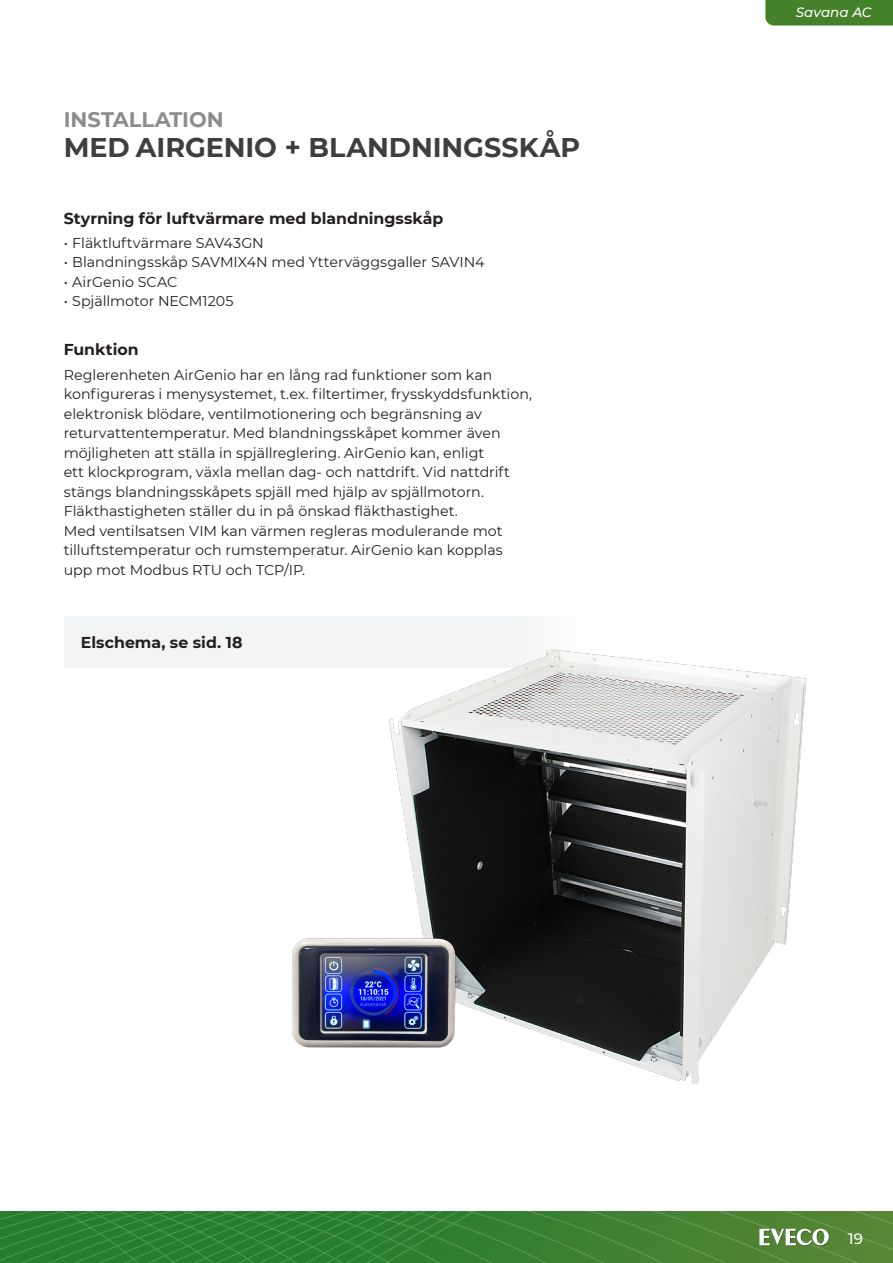
<style>
.page{position:relative;width:893px;height:1263px;background:#fff}
.page>*{position:absolute;margin:0;border:0;box-sizing:border-box;transform-origin:0 0}
.Rubrik_Data_18_pt{font:700 27px "Montserrat";color:#3e3e3f}
.Rubrik_Data_18_pt-2{font:700 21px "Montserrat";letter-spacing:-.005em;color:#8a8c8f}
.Rubrik_Data_liten{font:700 15.75px "Montserrat";color:#231f20}
.t1{font:500 15px "Montserrat";color:#fff}
.Montserrat_bröd{font:14.25px/19.5px "Montserrat";color:#231f20}
.t2{font:italic 500 13.5px "Montserrat";color:#fff}
</style>
<div class="page">
<div style="left:765px;top:0;width:128px;height:26px;background:#45802a"></div>
<svg style="left:0;top:1212px;width:893px;height:51px;background:#398133"></svg>
<svg style="left:759px;top:1229px;width:70px;height:17px"></svg>
<div style="left:64px;top:617px;width:519px;height:51px;background:#f2f3f4"></div>
<img style="left:389px;top:639px;width:418px;height:445px">
<img style="left:292px;top:934px;width:167px;height:117px">
<p class="Rubrik_Data_18_pt-2" style="left:64px;top:104px;width:161px">INSTALLATION</p>
<p class="Rubrik_Data_18_pt" style="left:64px;top:128px;width:518px">MED AIRGENIO + BLANDNINGSSKÅP</p>
<p class="Rubrik_Data_liten" style="left:64px;top:207px;width:381px">Styrning för luftvärmare med blandningsskåp</p>
<p class="Montserrat_bröd" style="left:64px;top:232px;width:202px">• Fläktluftvärmare SAV43GN</p>
<p class="Montserrat_bröd" style="left:64px;top:252px;width:422px">• Blandningsskåp SAVMIX4N med Ytterväggsgaller SAVIN4</p>
<p class="Montserrat_bröd" style="left:64px;top:271px;width:115px">• AirGenio SCAC</p>
<p class="Montserrat_bröd" style="left:64px;top:291px;width:171px">• Spjällmotor NECM1205</p>
<p class="Rubrik_Data_liten" style="left:64px;top:338px;width:76px">Funktion</p>
<p class="Montserrat_bröd" style="left:64px;top:364px;width:470px">Reglerenheten AirGenio har en lång rad funktioner som kan konfigureras i menysystemet, t.ex. filtertimer, frysskyddsfunktion, elektronisk blödare, ventilmotionering och begränsning av returvattentemperatur. Med blandningsskåpet kommer även möjligheten att ställa in spjällreglering. AirGenio kan, enligt<br>ett klockprogram, växla mellan dag- och nattdrift. Vid nattdrift stängs blandningsskåpets spjäll med hjälp av spjällmotorn.<br>Fläkthastigheten ställer du in på önskad fläkthastighet.<br>Med ventilsatsen VIM kan värmen regleras modulerande mot tilluftstemperatur och rumstemperatur. AirGenio kan kopplas upp mot Modbus RTU och TCP/IP.</p>
<p class="Rubrik_Data_liten" style="left:81px;top:631px;width:163px">Elschema, se sid. 18</p>
<p class="t2" style="left:796px;top:3px;width:77px">Savana AC</p>
<p class="t1" style="left:848px;top:1228px;width:17px">19</p>
</div>
